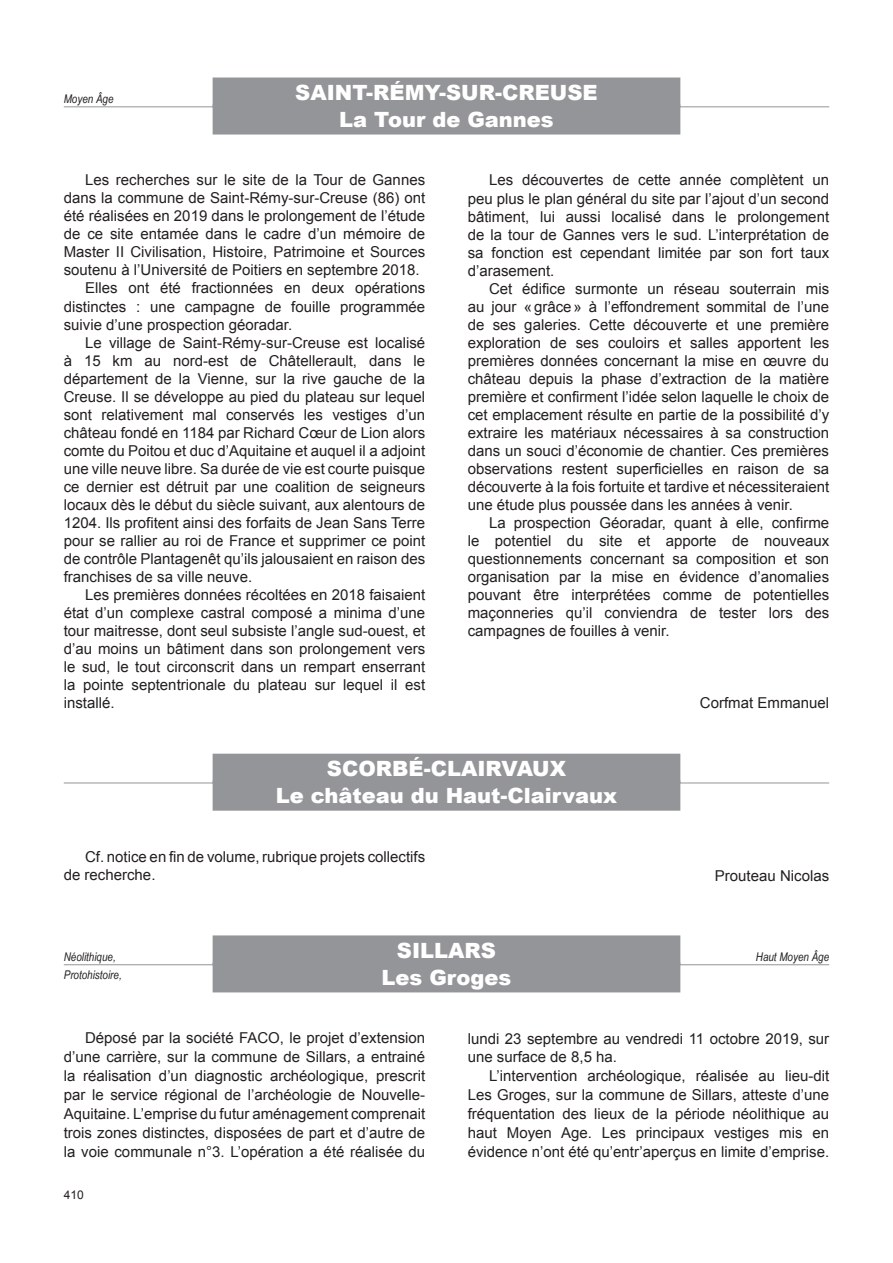
<style>
.page{position:relative;width:893px;height:1263px;background:#fff}
.page>*{position:absolute;margin:0;border:0;box-sizing:border-box;transform-origin:0 0}
.t1{font:900 21px/27px "Arial";color:#fff;text-align:center}
.t2{font:15px/18px "Arial";color:#231f20;text-align:justify}
.t3{font:italic 12px "Arial Narrow";color:#231f20}
.t4{font:12px "Arial";color:#231f20}
</style>
<div class="page">
<div style="left:213px;top:78px;width:467px;height:30px;background:#939598"></div>
<hr style="left:64px;top:106px;width:765px;height:1px;background:#939598">
<div style="left:213px;top:105px;width:467px;height:30px;background:#939598"></div>
<div style="left:213px;top:754px;width:467px;height:30px;background:#939598"></div>
<hr style="left:64px;top:783px;width:765px;height:1px;background:#939598">
<div style="left:213px;top:781px;width:467px;height:30px;background:#939598"></div>
<div style="left:213px;top:935px;width:467px;height:30px;background:#939598"></div>
<hr style="left:64px;top:964px;width:765px;height:1px;background:#939598">
<div style="left:213px;top:962px;width:467px;height:30px;background:#939598"></div>
<p class="t3" style="left:64px;top:90px;width:51px">Moyen Âge</p>
<h1 class="t1" style="left:295px;top:78px;width:304px">SAINT-RÉMY-SUR-CREUSE<br>La Tour de Gannes</h1>
<p class="t2" style="left:85px;top:171px;width:342px">Les recherches sur le site de la Tour de Gannes</p>
<p class="t2" style="left:64px;top:189px;width:363px">dans la commune de Saint-Rémy-sur-Creuse (86) ont</p>
<p class="t2" style="left:64px;top:207px;width:363px">été réalisées en 2019 dans le prolongement de l’étude</p>
<p class="t2" style="left:64px;top:225px;width:363px">de ce site entamée dans le cadre d’un mémoire de</p>
<p class="t2" style="left:64px;top:243px;width:363px">Master II Civilisation, Histoire, Patrimoine et Sources</p>
<p class="t2" style="left:64px;top:261px;width:357px">soutenu à l’Université de Poitiers en septembre 2018.</p>
<p class="t2" style="left:85px;top:279px;width:342px">Elles ont été fractionnées en deux opérations</p>
<p class="t2" style="left:64px;top:297px;width:363px">distinctes : une campagne de fouille programmée</p>
<p class="t2" style="left:64px;top:315px;width:230px">suivie d’une prospection géoradar.</p>
<p class="t2" style="left:85px;top:333px;width:342px">Le village de Saint-Rémy-sur-Creuse est localisé</p>
<p class="t2" style="left:64px;top:351px;width:363px">à 15 km au nord-est de Châtellerault, dans le</p>
<p class="t2" style="left:64px;top:369px;width:363px">département de la Vienne, sur la rive gauche de la</p>
<p class="t2" style="left:64px;top:388px;width:363px">Creuse. Il se développe au pied du plateau sur lequel</p>
<p class="t2" style="left:64px;top:406px;width:363px">sont relativement mal conservés les vestiges d’un</p>
<p class="t2" style="left:64px;top:424px;width:363px">château fondé en 1184 par Richard Cœur de Lion alors</p>
<p class="t2" style="left:64px;top:442px;width:363px">comte du Poitou et duc d’Aquitaine et auquel il a adjoint</p>
<p class="t2" style="left:64px;top:460px;width:363px">une ville neuve libre. Sa durée de vie est courte puisque</p>
<p class="t2" style="left:64px;top:478px;width:363px">ce dernier est détruit par une coalition de seigneurs</p>
<p class="t2" style="left:64px;top:496px;width:363px">locaux dès le début du siècle suivant, aux alentours de</p>
<p class="t2" style="left:64px;top:514px;width:363px">1204. Ils profitent ainsi des forfaits de Jean Sans Terre</p>
<p class="t2" style="left:64px;top:532px;width:363px">pour se rallier au roi de France et supprimer ce point</p>
<p class="t2" style="left:64px;top:550px;width:363px">de contrôle Plantagenêt qu’ils jalousaient en raison des</p>
<p class="t2" style="left:64px;top:568px;width:190px">franchises de sa ville neuve.</p>
<p class="t2" style="left:85px;top:586px;width:342px">Les premières données récoltées en 2018 faisaient</p>
<p class="t2" style="left:64px;top:604px;width:363px">état d’un complexe castral composé a minima d’une</p>
<p class="t2" style="left:64px;top:622px;width:363px">tour maitresse, dont seul subsiste l’angle sud-ouest, et</p>
<p class="t2" style="left:64px;top:640px;width:363px">d’au moins un bâtiment dans son prolongement vers</p>
<p class="t2" style="left:64px;top:658px;width:363px">le sud, le tout circonscrit dans un rempart enserrant</p>
<p class="t2" style="left:64px;top:676px;width:363px">la pointe septentrionale du plateau sur lequel il est</p>
<p class="t2" style="left:64px;top:694px;width:52px">installé.</p>
<p class="t2" style="left:468px;top:171px;width:363px;text-indent:21px">Les découvertes de cette année complètent un peu plus le plan général du site par l’ajout d’un second bâtiment, lui aussi localisé dans le prolongement de la tour de Gannes vers le sud. L’interprétation de sa fonction est cependant limitée par son fort taux d’arasement.</p>
<p class="t2" style="left:468px;top:280px;width:363px;text-indent:21px">Cet édifice surmonte un réseau souterrain mis au jour «grâce» à l’effondrement sommital de l’une de ses galeries. Cette découverte et une première exploration de ses couloirs et salles apportent les premières données concernant la mise en œuvre du château depuis la phase d’extraction de la matière première et confirment l’idée selon laquelle le choix de cet emplacement résulte en partie de la possibilité d’y extraire les matériaux nécessaires à sa construction dans un souci d’économie de chantier. Ces premières observations restent superficielles en raison de sa découverte à la fois fortuite et tardive et nécessiteraient une étude plus poussée dans les années à venir.</p>
<p class="t2" style="left:468px;top:514px;width:363px;text-indent:21px">La prospection Géoradar, quant à elle, confirme le potentiel du site et apporte de nouveaux questionnements concernant sa composition et son organisation par la mise en évidence d’anomalies pouvant être interprétées comme de potentielles maçonneries qu’il conviendra de tester lors des campagnes de fouilles à venir.</p>
<p class="t2" style="left:700px;top:694px;width:131px">Corfmat Emmanuel</p>
<h1 class="t1" style="left:276px;top:754px;width:343px">SCORBÉ-CLAIRVAUX<br>Le château du Haut-Clairvaux</h1>
<p class="t2" style="left:64px;top:847px;width:363px;line-height:18.9px;text-indent:21px">Cf. notice en fin de volume, rubrique projets collectifs de recherche.</p>
<p class="t2" style="left:715px;top:866px;width:116px">Prouteau Nicolas</p>
<h1 class="t1" style="left:382px;top:936px;width:131px">SILLARS<br>Les Groges</h1>
<p class="t3" style="left:64px;top:948px;width:53px">Néolithique,</p>
<p class="t3" style="left:756px;top:948px;width:75px">Haut Moyen Âge</p>
<p class="t3" style="left:64px;top:966px;width:59px">Protohistoire,</p>
<p class="t2" style="left:64px;top:1029px;width:363px;line-height:18.9px;text-indent:21px">Déposé par la société FACO, le projet d’extension d’une carrière, sur la commune de Sillars, a entrainé la réalisation d’un diagnostic archéologique, prescrit par le service régional de l’archéologie de Nouvelle-Aquitaine. L’emprise du futur aménagement comprenait trois zones distinctes, disposées de part et d’autre de la voie communale n°3. L’opération a été réalisée du</p>
<p class="t4" style="left:64px;top:1187px;width:22px">410</p>
<p class="t2" style="left:468px;top:1029px;width:363px;line-height:18.9px">lundi 23 septembre au vendredi 11 octobre 2019, sur une surface de 8,5 ha.</p>
<p class="t2" style="left:468px;top:1067px;width:363px;line-height:18.9px;text-indent:21px">L’intervention archéologique, réalisée au lieu-dit Les Groges, sur la commune de Sillars, atteste d’une fréquentation des lieux de la période néolithique au haut Moyen Age. Les principaux vestiges mis en évidence n’ont été qu’entr’aperçus en limite d’emprise.</p>
</div>
